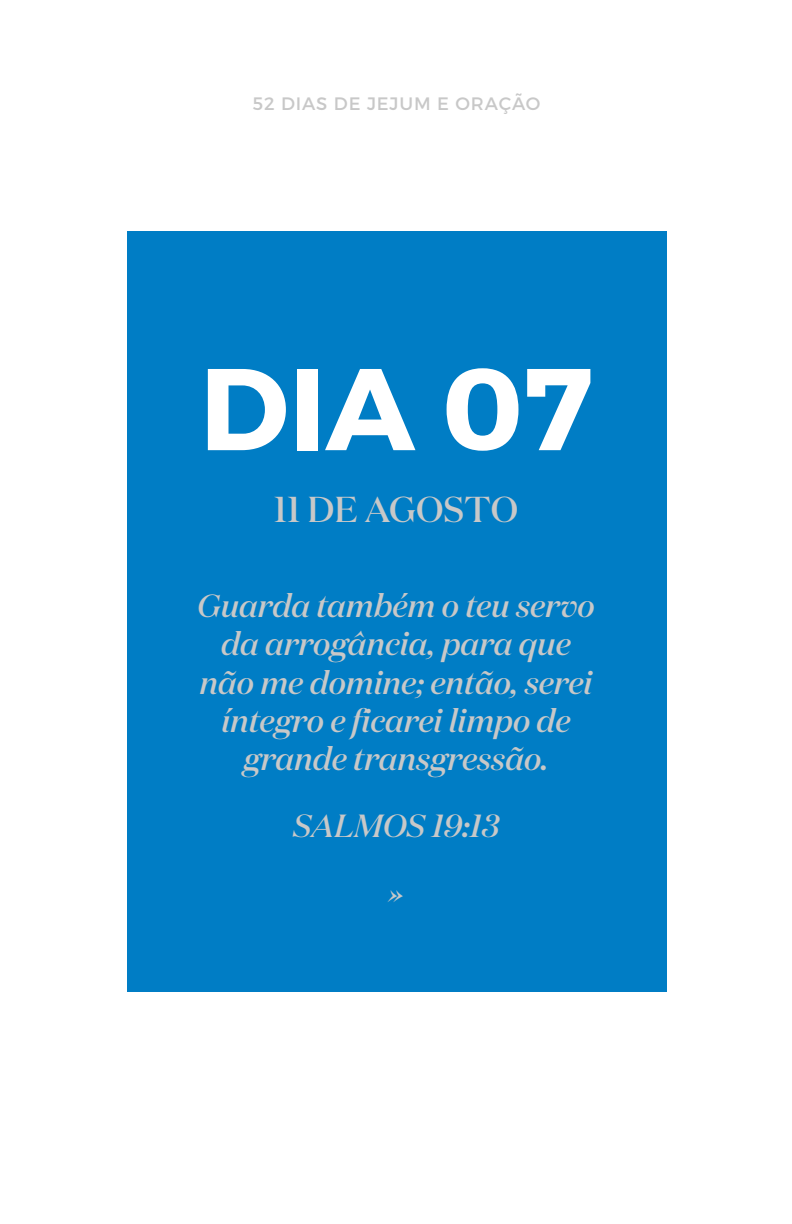
<style>
.page{position:relative;width:792px;height:1224px;background:#fff}
.page>*{position:absolute;margin:0;border:0;box-sizing:border-box;transform-origin:0 0}
.t1{font:700 116px "Montserrat";color:#fff}
.t2{font:500 36px "Domaine Disp";color:#c8c8c8}
.t3{font:italic 500 32px/38.4px "Domaine Disp";color:#c8c8c8;text-align:center}
.t4{font:18px "Montserrat";letter-spacing:.05em;color:#c8c8c8}
</style>
<div class="page">
<div style="left:127px;top:232px;width:539px;height:760px;background:#007dc5"></div>
<p class="t4" style="left:253px;top:92px;width:289px">52 DIAS DE JEJUM E ORAÇÃO</p>
<h1 class="t1" style="left:200px;top:337px;width:394px">DIA 07</h1>
<p class="t2" style="left:274px;top:486px;width:246px">11 DE AGOSTO</p>
<p class="t3" style="left:197px;top:586px;width:399px">Guarda também o teu servo da arrogância, para que não me domine; então, serei íntegro e ficarei limpo de grande transgressão.</p>
<p class="t3" style="left:293px;top:792px;width:208px;line-height:66.8px">SALMOS 19:13 »</p>
</div>
